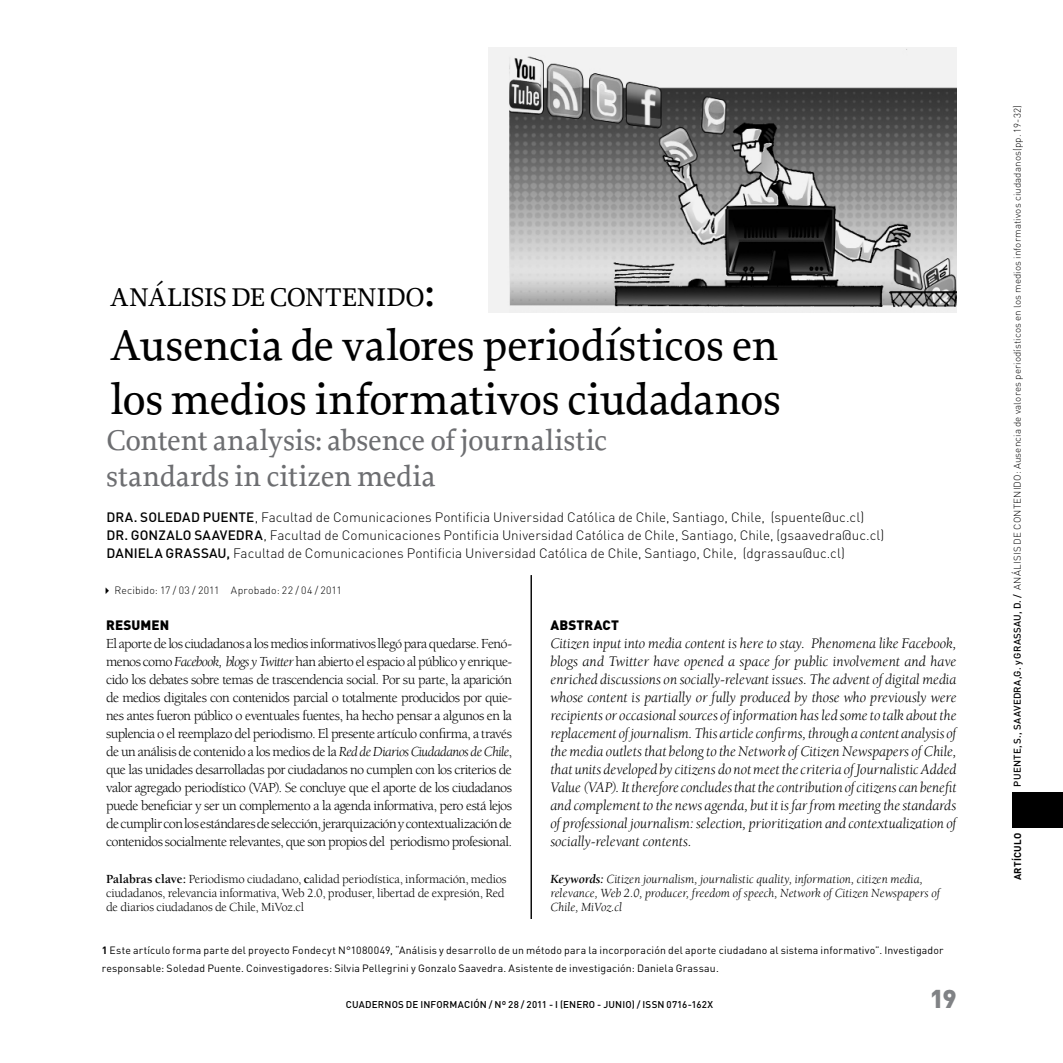
<style>
.page{position:relative;width:1063px;height:1063px;background:#fff}
.page>*{position:absolute;margin:0;border:0;box-sizing:border-box;transform-origin:0 0}
.t1{font:500 45px/54px "Proforma";letter-spacing:-.01em;color:#000}
.t2{font:500 30px/36px "Proforma";letter-spacing:-.005em;color:#6d6e71}
.t3{font:500 27px "Proforma";letter-spacing:-.005em;color:#000}
.t4{font:900 25.5px "DIN";color:#808285}
.t5{font:italic 15px/18px "Berkeley Std";letter-spacing:-.005em;color:#000;text-align:justify}
.t6{font:14.25px/18px "Berkeley Std";letter-spacing:-.045em;color:#000;text-align:justify}
.t7{font:300 13.5px/18px "DIN";color:#000}
.t8{font:900 13.5px "DIN";letter-spacing:.01em;color:#000}
.t9{font:12.75px/14.2px "Berkeley Std";letter-spacing:-.015em;color:#000}
.t10{font:italic 12.75px/14.2px "Berkeley Std";letter-spacing:-.005em;color:#000}
.t11{font:10.5px/18px "DIN";letter-spacing:.015em;color:#000}
.t12{font:300 10.5px "DIN";letter-spacing:.015em;color:#000}
.t13{font:300 9.75px "DIN";letter-spacing:.02em;color:#000}
.t14{font:500 9.75px "DIN";letter-spacing:.02em;color:#000}
.t15{font:700 9.75px "DIN";letter-spacing:.02em;color:#000}
.s1{font-size:45px}
.s2{font-weight:500}
.s3{font-style:italic}
.s4{font-weight:700}
</style>
<div class="page">
<hr style="left:531px;top:575px;width:1px;height:344px;background:#000">
<img style="left:488px;top:47px;width:469px;height:266px">
<div style="left:1013px;top:792px;width:50px;height:36px;background:#000"></div>
<h3 class="t3" style="left:110px;top:281px;width:326px">ANÁLISIS DE CONTENIDO<span class="s1">:</span></h3>
<h1 class="t1" style="left:110px;top:318px;width:672px">Ausencia de valores periodísticos en los medios informativos ciudadanos</h1>
<h2 class="t2" style="left:106px;top:422px;width:503px">Content analysis: absence of journalistic standards in citizen media</h2>
<p class="t7" style="left:106px;top:508px;width:780px"><span class="s2">DRA. SOLEDAD PUENTE</span>, Facultad de Comunicaciones Pontificia Universidad Católica de Chile, Santiago, Chile, (spuente@uc.cl)<br><span class="s2">DR. GONZALO SAAVEDRA</span>, Facultad de Comunicaciones Pontificia Universidad Católica de Chile, Santiago, Chile, (gsaavedra@uc.cl)<br><span class="s2">DANIELA GRASSAU,</span> Facultad de Comunicaciones Pontificia Universidad Católica de Chile, Santiago, Chile, (dgrassau@uc.cl)</p>
<p class="t12" style="left:115px;top:584px;width:229px">Recibido: 17 / 03 / 2011 Aprobado: 22 / 04 / 2011</p>
<p class="t8" style="left:106px;top:616px;width:65px">RESUMEN</p>
<p class="t6" style="left:106px;top:635px;width:408px">El aporte de los ciudadanos a los medios informativos llegó para quedarse. Fenó&shy;menos como <span class="s3">Facebook, blogs y Twitter</span> han abierto el espacio al público y enrique&shy;cido los debates sobre temas de trascendencia social. Por su parte, la aparición de medios digitales con contenidos parcial o totalmente producidos por quie&shy;nes antes fueron público o eventuales fuentes, ha hecho pensar a algunos en la suplencia o el reemplazo del periodismo. El presente artículo confirma, a través de un análisis de contenido a los medios de la <span class="s3">Red de Diarios Ciudadanos de Chile</span>, que las unidades desarrolladas por ciudadanos no cumplen con los criterios de valor agregado periodístico (VAP). Se concluye que el aporte de los ciudadanos puede beneficiar y ser un complemento a la agenda informativa, pero está lejos de cumplir con los estándares de selección, jerarquización y contextualización de contenidos socialmente relevantes, que son propios del periodismo profesional.</p>
<p class="t9" style="left:106px;top:872px;width:402px"><span class="s4">Palabras clave:</span> Periodismo ciudadano, <span class="s4">c</span>alidad periodística, información, medios ciudadanos, relevancia informativa, Web 2.0, produser, libertad de expresión, Red de diarios ciudadanos de Chile, MiVoz.cl</p>
<p class="t8" style="left:550px;top:616px;width:70px">ABSTRACT</p>
<p class="t5" style="left:550px;top:635px;width:408px">Citizen input into media content is here to stay. Phenomena like Facebook, blogs and Twitter have opened a space for public involvement and have enriched discussions on socially-relevant issues. The advent of digital media whose content is partially or fully produced by those who previously were recipients or occasional sources of information has led some to talk about the replacement of journalism. This article confirms, through a content analysis of the media outlets that belong to the Network of Citizen Newspapers of Chile, that units developed by citizens do not meet the criteria of Journalistic Added Value (VAP). It therefore concludes that the contribution of citizens can benefit and complement to the news agenda, but it is far from meeting the standards of professional journalism: selection, prioritization and contextualization of socially-relevant contents.</p>
<p class="t10" style="left:550px;top:872px;width:391px"><span class="s4">Keywords:</span> Citizen journalism, journalistic quality, information, citizen media, relevance, Web 2.0, producer, freedom of speech, Network of Citizen Newspapers of<br>Chile, MiVoz.cl</p>
<p class="t11" style="left:102px;top:941px;width:843px"><span class="s4">1</span> Este artículo forma parte del proyecto Fondecyt N°1080049, “Análisis y desarrollo de un método para la incorporación del aporte ciudadano al sistema informativo”. Investigador responsable: Soledad Puente. Coinvestigadores: Silvia Pellegrini y Gonzalo Saavedra. Asistente de investigación: Daniela Grassau.</p>
<p class="t14" style="left:346px;top:998px;width:231px">CUADERNOS DE INFORMACIÓN / Nº 28 / 2011 - I (ENERO</p>
<p class="t14" style="left:597px;top:998px;width:18px">- JUNIO</p>
<p class="t14" style="left:632px;top:998px;width:83px">) / ISSN 0716-162X</p>
<h3 class="t4" style="left:930px;top:982px;width:28px">19</h3>
<p class="t13" style="left:1011px;top:787px;width:683px;rotate:-90deg"><span class="s2">PUENTE, S., SAAVEDRA,G. Y GRASSAU, D. /</span> ANÁLISIS DE CONTENIDO: Ausencia de valores periodísticos en los medios informativos ciudadanos(pp. 19-32)</p>
<p class="t15" style="left:1011px;top:880px;width:49px;rotate:-90deg">ARTíCULO</p>
</div>
